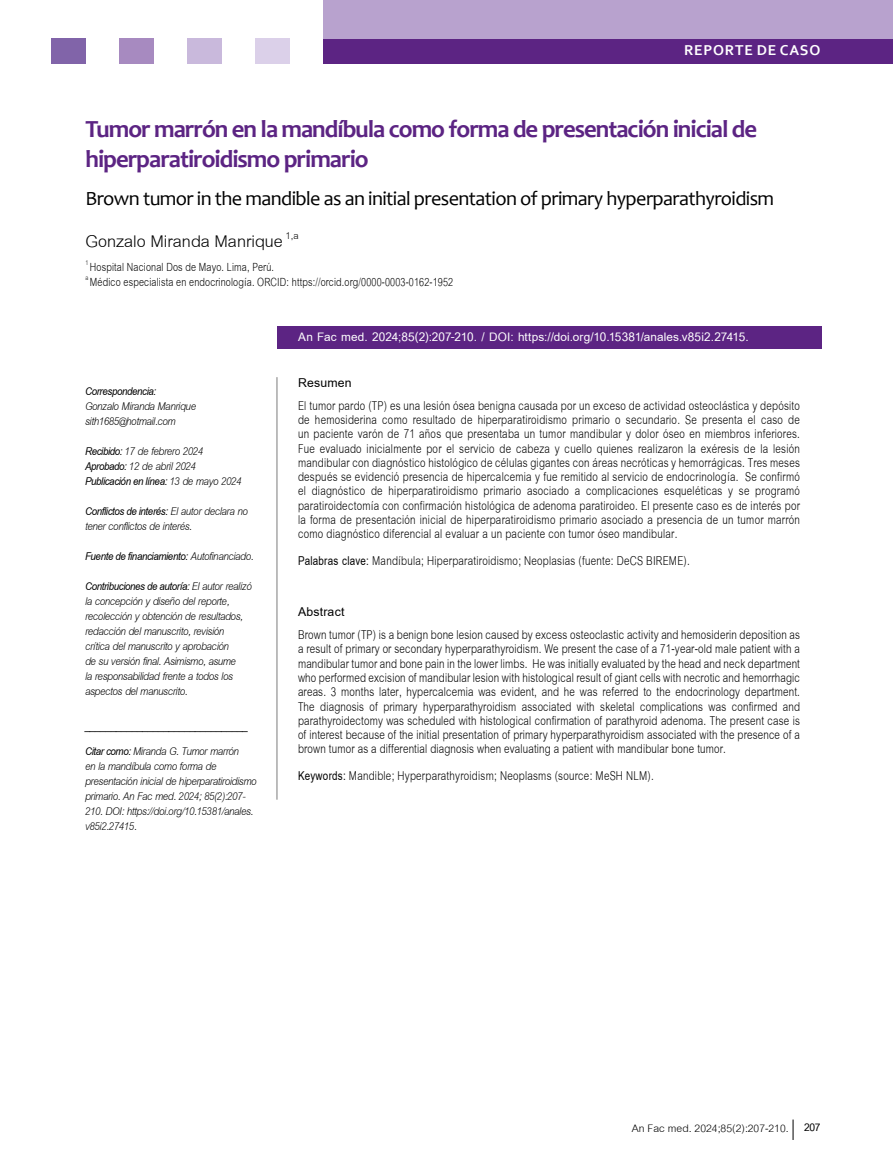
<style>
.page{position:relative;width:893px;height:1174px;background:#fff}
.page>*{position:absolute;margin:0;border:0;box-sizing:border-box;transform-origin:0 0}
.t1{font:700 24.75px/29.7px "Candara";letter-spacing:-.04em;color:#5c2483}
.t2{font:24.75px "Cordia UPC";color:#000}
.t3{font:20.25px "Candara";letter-spacing:-.03em;color:#000}
.t4{font:18.75px/14.2px "Cordia UPC";letter-spacing:.015em;color:#000;text-align:justify;scale:.8 1}
.t5{font:700 18.75px "Cordia UPC";letter-spacing:.01em;color:#000}
.t6{font:700 18px "Cordia UPC";letter-spacing:.005em;color:#fff}
.t7{font:17.25px/15px "Cordia UPC";letter-spacing:.01em;color:#000;scale:.8 1}
.t8{font:italic 16.5px/15px "Cordia UPC";letter-spacing:-.025em;color:#000;scale:.9 1}
.t9{font:italic 700 16.5px/30px "Cordia UPC";letter-spacing:-.025em;color:#000;scale:.9 1}
.t10{font:15.9px "Cordia UPC";color:#000}
.t11{font:700 15px "Corbel";letter-spacing:.05em;color:#fff}
.s1{font-weight:700}
.s2{font-weight:400}
.s3{font-size:15.75px}
.s4{font-weight:700;font-size:15.75px}
</style>
<div class="page">
<div style="left:51px;top:38px;width:34px;height:26px;background:#8164a9"></div>
<div style="left:255px;top:38px;width:34px;height:26px;background:#dbd0e9"></div>
<div style="left:187px;top:38px;width:34px;height:26px;background:#c9b9dc"></div>
<div style="left:119px;top:38px;width:34px;height:26px;background:#a78ac0"></div>
<div style="left:323px;top:38px;width:570px;height:26px;background:#5c2483"></div>
<div style="left:323px;top:0;width:570px;height:38px;background:#b8a2ce"></div>
<svg style="left:793px;top:1119px;width:1px;height:21px"></svg>
<div style="left:277px;top:326px;width:544px;height:23px;background:#5c2483"></div>
<hr style="left:277px;top:377px;width:1px;height:422px;background:#7c7b7b">
<p class="t11" style="left:684px;top:41px;width:138px">REPORTE DE CASO</p>
<h1 class="t1" style="left:85px;top:114px;width:673px">Tumor marrón en la mandíbula como forma de presentación inicial de hiperparatiroidismo primario</h1>
<p class="t3" style="left:85px;top:186px;width:690px">Brown tumor in the mandible as an initial presentation of primary hyperparathyroidism</p>
<h1 class="t2" style="left:85px;top:225px;width:215px">Gonzalo Miranda Manrique <sup>1,a</sup></h1>
<p class="t7" style="left:85px;top:259px;width:461px"><sup>1</sup> Hospital Nacional Dos de Mayo. Lima, Perú.<br><sup>a</sup> Médico especialista en endocrinología. ORCID: https://orcid.org/0000-0003-0162-1952</p>
<p class="t9" style="left:85px;top:377px;width:81px">Correspondencia:</p>
<p class="t8" style="left:85px;top:399px;width:125px">Gonzalo Miranda Manrique sith1685@hotmail.com</p>
<p class="t8" style="left:85px;top:444px;width:175px"><span class="s1">Recibido:</span> 17 de febrero 2024<br><span class="s1">Aprobado:</span> 12 de abril 2024<br><span class="s1">Publicación en línea:</span> 13 de mayo 2024</p>
<p class="t8" style="left:85px;top:504px;width:182px"><span class="s1">Conflictos de interés:</span> El autor declara no tener conflictos de interés.</p>
<p class="t9" style="left:85px;top:542px;width:189px">Fuente de financiamiento: <span class="s2">Autofinanciado.<br></span>Contribuciones de autoría: <span class="s2">El autor realizó</span></p>
<p class="t8" style="left:85px;top:594px;width:177px">la concepción y diseño del reporte, recolección y obtención de resultados, redacción del manuscrito, revisión crítica del manuscrito y aprobación de su versión final. Asimismo, asume la responsabilidad frente a todos los aspectos del manuscrito.</p>
<p class="t9" style="left:85px;top:713px;width:183px;line-height:25.5px">_______________________________<br>Citar como: <span class="s2">Miranda G. Tumor marrón</span></p>
<p class="t8" style="left:85px;top:759px;width:192px">en la mandíbula como forma de presentación inicial de hiperparatiroidismo primario. An Fac med. 2024; 85(2):207- 210. DOI: https://doi.org/10.15381/anales. v85i2.27415.</p>
<p class="t6" style="left:298px;top:326px;width:452px">An Fac med. 2024;85(2):207-210. / DOI: https://doi.org/10.15381/anales.v85i2.27415.</p>
<p class="t5" style="left:298px;top:371px;width:55px">Resumen</p>
<p class="t4" style="left:298px;top:399px;width:629px">El tumor pardo (TP) es una lesión ósea benigna causada por un exceso de actividad osteoclástica y depósito de hemosiderina como resultado de hiperparatiroidismo primario o secundario. Se presenta el caso de un paciente varón de 71 años que presentaba un tumor mandibular y dolor óseo en miembros inferiores.<br>Fue evaluado inicialmente por el servicio de cabeza y cuello quienes realizaron la exéresis de la lesión mandibular con diagnóstico histológico de células gigantes con áreas necróticas y hemorrágicas. Tres meses después se evidenció presencia de hipercalcemia y fue remitido al servicio de endocrinología. Se confirmó el diagnóstico de hiperparatiroidismo primario asociado a complicaciones esqueléticas y se programó paratiroidectomía con confirmación histológica de adenoma paratiroideo. El presente caso es de interés por la forma de presentación inicial de hiperparatiroidismo primario asociado a presencia de un tumor marrón como diagnóstico diferencial al evaluar a un paciente con tumor óseo mandibular.</p>
<p class="t4" style="left:298px;top:554px;width:491px"><span class="s1">Palabras clave:</span> Mandíbula; Hiperparatiroidismo; Neoplasias (fuente: DeCS BIREME).</p>
<p class="t5" style="left:298px;top:601px;width:48px">Abstract</p>
<p class="t4" style="left:298px;top:628px;width:629px">Brown tumor (TP) is a benign bone lesion caused by excess osteoclastic activity and hemosiderin deposition as a result of primary or secondary hyperparathyroidism. We present the case of a 71-year-old male patient with a mandibular tumor and bone pain in the lower limbs. He was initially evaluated by the head and neck department who performed excision of mandibular lesion with histological result of giant cells with necrotic and hemorrhagic areas. 3 months later, hypercalcemia was evident, and he was referred to the endocrinology department.<br>The diagnosis of primary hyperparathyroidism associated with skeletal complications was confirmed and parathyroidectomy was scheduled with histological confirmation of parathyroid adenoma. The present case is of interest because of the initial presentation of primary hyperparathyroidism associated with the presence of a brown tumor as a differential diagnosis when evaluating a patient with mandibular bone tumor.</p>
<p class="t4" style="left:298px;top:769px;width:446px"><span class="s1">Keywords:</span> Mandible; Hyperparathyroidism; Neoplasms (source: MeSH NLM).</p>
<p class="t10" style="left:632px;top:1117px;width:190px">An Fac med. 2024;85(2)<span class="s3">:207-210.</span> <span class="s4">207</span></p>
</div>
